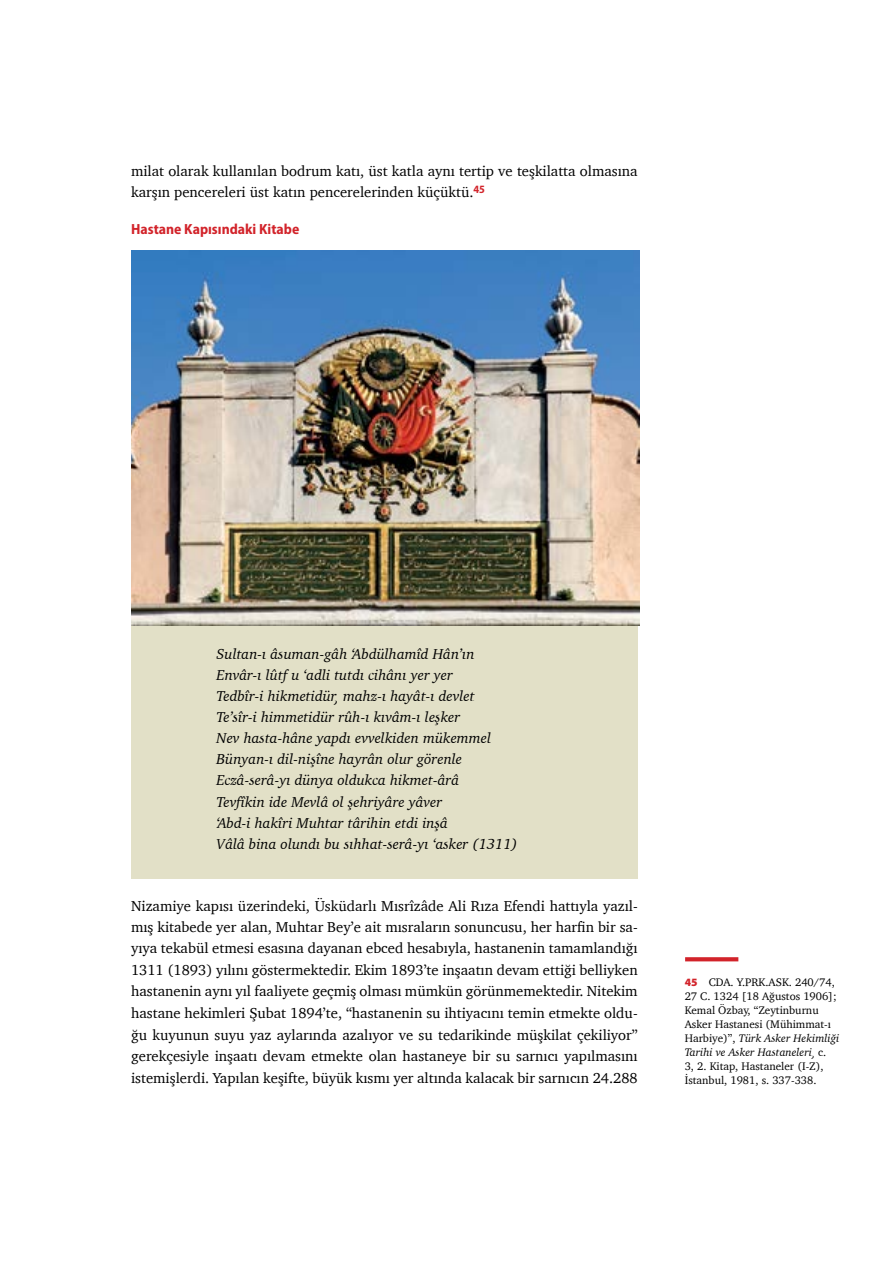
<style>
.page{position:relative;width:893px;height:1263px;background:#fff}
.page>*{position:absolute;margin:0;border:0;box-sizing:border-box;transform-origin:0 0}
.t1{font:14.7px/21.6px "Charter";color:#000}
.t2{font:italic 14.7px/21px "Charter";color:#000}
.t3{font:700 semi-condensed 14.7px "Myriad Pro";color:#d2232a}
.t4{font:11.25px/14px "Charter";color:#000}
.s1{font-family:"Myriad Pro";font-weight:900;color:#d2232a}
.s2{font-style:italic}
</style>
<div class="page">
<div style="left:131px;top:625px;width:507px;height:254px;background:#e2e0c7"></div>
<svg style="left:685px;top:957px;width:53px;height:4px"></svg>
<img style="left:131px;top:250px;width:508px;height:375px">
<p class="t1" style="left:131px;top:161px;width:508px;line-height:21px">milat olarak kullanılan bodrum katı, üst katla aynı tertip ve teşkilatta olmasına karşın pencereleri üst katın pencerelerinden küçüktü.<sup>45</sup></p>
<p class="t3" style="left:131px;top:221px;width:170px">Hastane Kapısındaki Kitabe</p>
<p class="t2" style="left:217px;top:644px;width:303px">Sultan-ı âsuman-gâh ‘Abdülhamîd Hân’ın Envâr-ı lûtf u ‘adli tutdı cihânı yer yer<br>Tedbîr-i hikmetidür, mahz-ı hayât-ı devlet Te’sîr-i himmetidür rûh-ı kıvâm-ı leşker<br>Nev hasta-hâne yapdı evvelkiden mükemmel Bünyan-ı dil-nişîne hayrân olur görenle Eczâ-serâ-yı dünya oldukca hikmet-ârâ<br>Tevfîkin ide Mevlâ ol şehriyâre yâver<br>‘Abd-i hakîri Muhtar târihin etdi inşâ<br>Vâlâ bina olundı bu sıhhat-serâ-yı ‘asker (1311)</p>
<p class="t1" style="left:131px;top:894px;width:508px;text-align:justify">Nizamiye kapısı üzerindeki, Üsküdarlı Mısrîzâde Ali Rıza Efendi hattıyla yazıl&shy;mış kitabede yer alan, Muhtar Bey’e ait mısraların sonuncusu, her harfin bir sa&shy;yıya tekabül etmesi esasına dayanan ebced hesabıyla, hastanenin tamamlandığı 1311 (1893) yılını göstermektedir. Ekim 1893’te inşaatın devam ettiği belliyken hastanenin aynı yıl faaliyete geçmiş olması mümkün görünmemektedir. Nitekim hastane hekimleri Şubat 1894’te, “hastanenin su ihtiyacını temin etmekte oldu&shy;ğu kuyunun suyu yaz aylarında azalıyor ve su tedarikinde müşkilat çekiliyor” gerekçesiyle inşaatı devam etmekte olan hastaneye bir su sarnıcı yapılmasını istemişlerdi. Yapılan keşifte, büyük kısmı yer altında kalacak bir sarnıcın 24.288</p>
<p class="t4" style="left:685px;top:974px;width:156px"><span class="s1">45</span> CDA. Y.PRK.ASK. 240/74,<br>27 C. 1324 [18 Ağustos 1906];<br>Kemal Özbay, “Zeytinburnu<br>Asker Hastanesi (Mühimmat-ı<br>Harbiye)”, <span class="s2">Türk Asker Hekimliği<br>Tarihi ve Asker Hastaneleri,</span> c.<br>3, 2. Kitap, Hastaneler (I-Z),<br>İstanbul, 1981, s. 337-338.</p>
</div>
